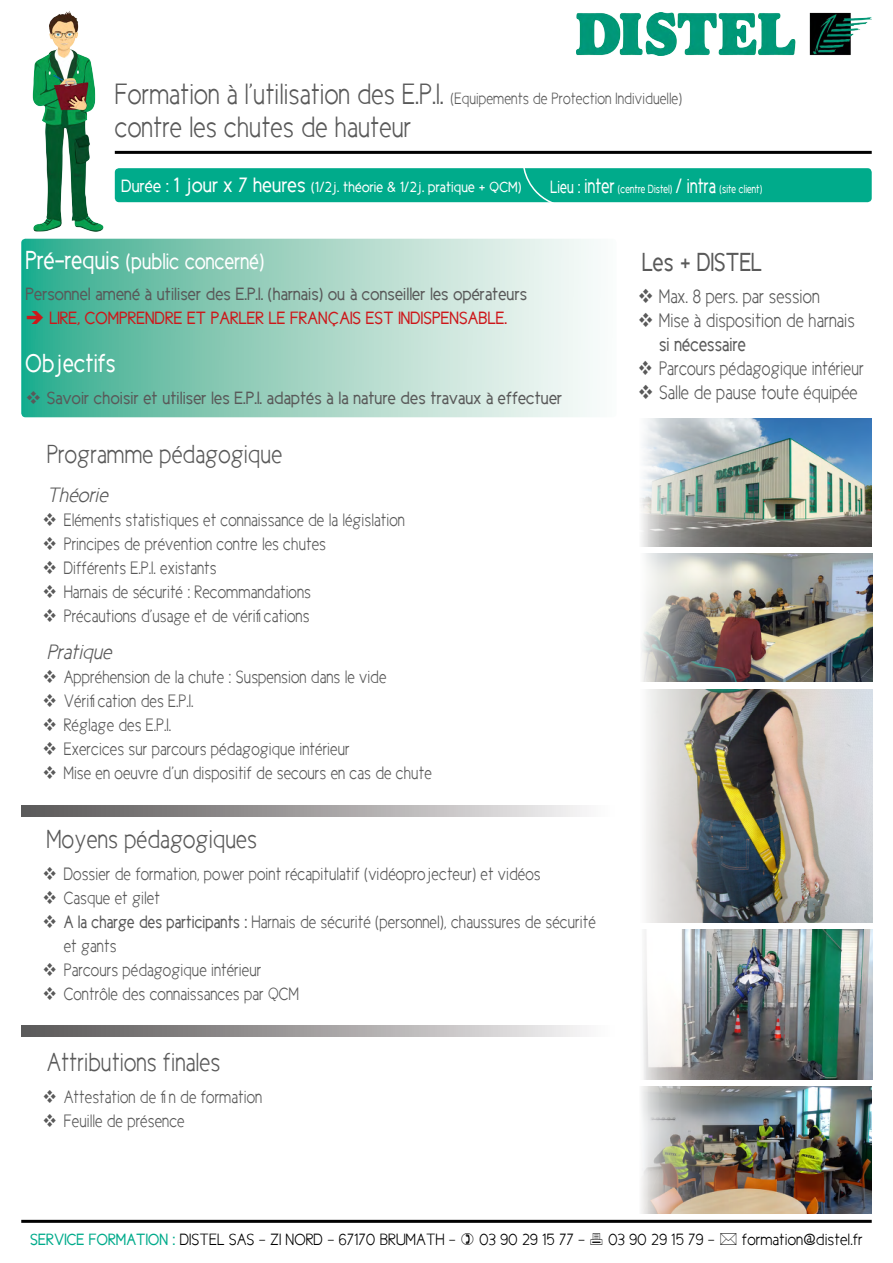
<style>
.page{position:relative;width:893px;height:1263px;background:#fff}
.page>*{position:absolute;margin:0;border:0;box-sizing:border-box;transform-origin:0 0}
.t1{font:29.7px "Cicle Semi";color:#595959;scale:.91 1}
.t2{font:26.4px "Cicle Semi";color:#595959;scale:.91 1}
.t3{font:26.4px "Cicle Gordita";color:#595959;scale:.91 1}
.t4{font:26.4px "Cicle Gordita";color:#fff;scale:.91 1}
.t5{font:23.1px "Cicle Gordita";color:#fff;scale:.91 1}
.t6{font:italic 21px "Cicle Semi";color:#595959}
.t7{font:19.8px/24px "Cicle Semi";color:#595959;scale:.86 1}
.t8{font:19.8px/24px "Cicle Semi";color:#595959;scale:.91 1}
.t9{font:19.8px "Cicle Gordita";color:#595959;scale:.91 1}
.t10{font:18.15px/24px "Cicle Semi";color:#595959;scale:.91 1}
.t11{font:18px "Cicle Gordita";color:#595959}
.t12{font:18px "Cicle Gordita";color:#cd171a}
.t13{font:16.5px "Cicle Semi";color:#000}
.t14{font:16.5px "Cicle Semi";color:#595959;scale:.91 1}
.t15{font:16.5px "Cicle Gordita";color:#00ab8b}
.t16{font:15px "Cicle Gordita";color:#fff}
.t17{font:12px "Cicle Gordita";color:#fff;scale:.85 1}
.s1{font-size:29.7px}
.s2{font-size:18px}
.s3{font-size:21px}
.s4{font-size:26.4px}
.s5{font-family:"Cicle Gordita"}
.s6{font-family:"Cicle Gordita";color:#00ab8b}
</style>
<div class="page">
<svg style="left:21px;top:239px;width:573px;height:178px;background:#9cd3c3"></svg>
<hr style="left:115px;top:151px;width:757px;height:3px;background:#000">
<img style="left:32px;top:11px;width:72px;height:221px">
<hr style="left:21px;top:1220px;width:851px;height:3px;background:#000">
<img style="left:641px;top:419px;width:231px;height:127px">
<img style="left:643px;top:929px;width:229px;height:151px">
<img style="left:646px;top:689px;width:226px;height:234px">
<svg style="left:21px;top:806px;width:566px;height:10px;background:#a2a0a0"></svg>
<svg style="left:21px;top:1026px;width:566px;height:10px;background:#a2a0a0"></svg>
<img style="left:642px;top:553px;width:230px;height:128px">
<img style="left:641px;top:1086px;width:231px;height:128px">
<div style="left:115px;top:168px;width:757px;height:34px;background:#00ab8b;border-radius:4px"></div>
<svg style="left:522px;top:168px;width:36px;height:35px"></svg>
<img style="left:577px;top:13px;width:295px;height:42px">
<svg style="left:27px;top:391px;width:13px;height:13px"></svg>
<p class="t14" style="left:115px;top:90px;width:625px"><span class="s1">Formation à l’utilisation des E.P.I.</span> (Equipements de Protection Individuelle)</p>
<h1 class="t1" style="left:115px;top:111px;width:327px">contre les chutes de hauteur</h1>
<p class="t16" style="left:121px;top:179px;width:401px"><span class="s2">Durée :</span> <span class="s3">1 jour x 7 heures</span> (1/2j. théorie &amp; 1/2j. pratique + QCM)</p>
<p class="t17" style="left:550px;top:182px;width:251px"><span class="s2">Lieu :</span> <span class="s3">inter</span> (centre Distel) <span class="s3">/ intra</span> (site client)</p>
<p class="t5" style="left:26px;top:249px;width:264px"><span class="s4">Pré-requis</span> (public concerné)</p>
<p class="t11" style="left:26px;top:285px;width:503px">Personnel amené à utiliser des E.P.I. (harnais) ou à conseiller les opérateurs</p>
<p class="t12" style="left:26px;top:309px;width:483px">➔ Lire, comprendre ET PARLER lE français est indispensable.</p>
<h2 class="t4" style="left:26px;top:350px;width:101px">Objectifs</h2>
<p class="t11" style="left:47px;top:388px;width:517px">Savoir choisir et utiliser les E.P.I. adaptés à la nature des travaux à effectuer</p>
<h2 class="t2" style="left:47px;top:440px;width:260px">Programme pédagogique</h2>
<p class="t6" style="left:47px;top:484px;width:63px">Théorie</p>
<p class="t10" style="left:64px;top:508px;width:376px">Eléments statistiques et connaissance de la législation Principes de prévention contre les chutes<br>Différents E.P.I. existants<br>Harnais de sécurité : Recommandations<br>Précautions d’usage et de vérifications</p>
<p class="t6" style="left:47px;top:641px;width:67px">Pratique</p>
<p class="t10" style="left:64px;top:665px;width:406px">Appréhension de la chute : Suspension dans le vide Vérification des E.P.I.<br>Réglage des E.P.I.<br>Exercices sur parcours pédagogique intérieur<br>Mise en oeuvre d’un dispositif de secours en cas de chute</p>
<h2 class="t2" style="left:47px;top:825px;width:233px">Moyens pédagogiques</h2>
<p class="t10" style="left:64px;top:862px;width:586px">Dossier de formation, power point récapitulatif (vidéoprojecteur) et vidéos<br>Casque et gilet<br><span class="s5">A la charge des participants :</span> Harnais de sécurité (personnel), chaussures de sécurité et gants<br>Parcours pédagogique intérieur<br>Contrôle des connaissances par QCM</p>
<h2 class="t2" style="left:47px;top:1048px;width:192px">Attributions finales</h2>
<p class="t10" style="left:64px;top:1084px;width:220px">Attestation de fin de formation<br>Feuille de présence</p>
<h2 class="t3" style="left:642px;top:248px;width:133px">Les + DISTEL</h2>
<p class="t8" style="left:659px;top:284px;width:217px">Max. 8 pers. par session<br>Mise à disposition de harnais</p>
<p class="t9" style="left:659px;top:334px;width:97px">si nécessaire</p>
<p class="t7" style="left:659px;top:356px;width:240px">Parcours pédagogique intérieur<br>Salle de pause toute équipée</p>
<p class="t15" style="left:30px;top:1231px;width:69px">SERVICE FORM</p>
<p class="t13" style="left:126px;top:1231px;width:331px"><span class="s6">ATION :</span> DISTEL SAS - ZI NORD - 67170 BRUMATH -</p>
<p class="t13" style="left:479px;top:1231px;width:107px">03 90 29 15 77 -</p>
<p class="t13" style="left:608px;top:1231px;width:108px">03 90 29 15 79 -</p>
<p class="t13" style="left:742px;top:1231px;width:122px">formation@distel.fr</p>
</div>
